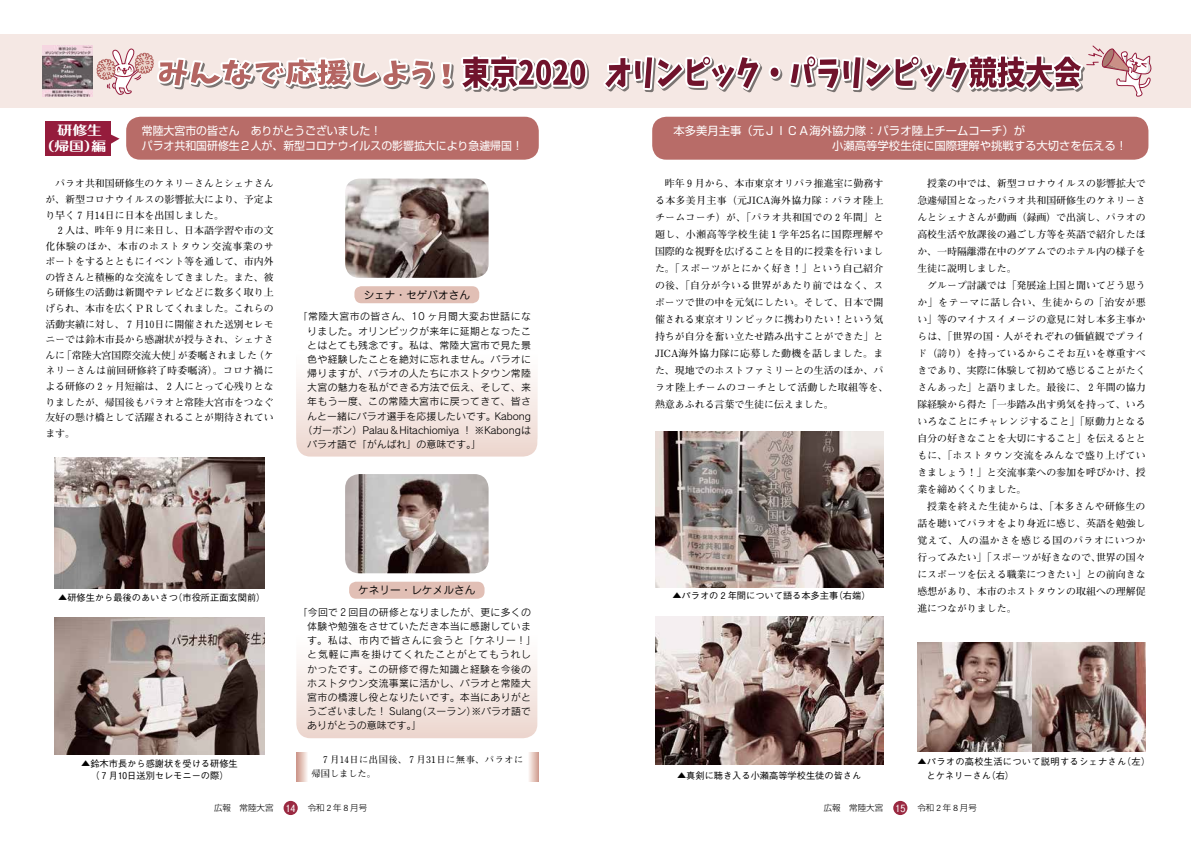
<style>
.page{position:relative;width:1191px;height:842px;background:#fff}
.page>*{position:absolute;margin:0;border:0;box-sizing:border-box;transform-origin:0 0}
.t1{font:700 12.7px/15.3px "Maru Fo Pro";color:#fff;scale:1.16 1}
.t2{font:11.3px/15.6px "Shin Go Pro";color:#fff}
.t3{font:11.3px/15.6px "Shin Go Pro";color:#fff;scale:.96 1}
.t4{font:10.6px "Jun 201 Pro";color:#000}
.t5{font:700 9.9px/17px "Futo Min A101 Pro";color:#000;text-align:justify}
.t6{font:9.9px/14.2px "Rodin Pro M";letter-spacing:.025em;color:#000}
.t7{font:9.9px "Rodin Pro M";color:#000}
.t8{font:9.9px "Rodin Pro M";letter-spacing:.05em;color:#000}
.t9{font:500 9.9px "Gothic BBB Pro";color:#fff}
.t10{font:500 9.2px/12.1px "Gothic BBB Pro";color:#000;text-align:center}
.t11{font:500 9.2px/14.2px "Gothic BBB Pro";letter-spacing:.03em;color:#000}
.t12{font:700 9.2px/13.8px "Futo Min A101 Pro";letter-spacing:.05em;color:#000}
.t13{font:300 8.5px "Shin Go Pro";color:#000}
.s1{font-family:"DFHS Gothic W3 WIN RKSJ H";font-weight:400}
</style>
<div class="page">
<svg style="left:296px;top:377px;width:241px;height:80px"></svg>
<svg style="left:296px;top:659px;width:241px;height:79px"></svg>
<div style="left:652px;top:117px;width:496px;height:43px;background:#b86c68;border-radius:14px"></div>
<img style="left:655px;top:431px;width:228px;height:156px">
<img style="left:655px;top:617px;width:228px;height:147px">
<img style="left:917px;top:642px;width:228px;height:109px">
<div style="left:0;top:34px;width:1191px;height:74px;background:#f5e8e4"></div>
<svg style="left:96px;top:45px;width:1056px;height:52px"></svg>
<img style="left:42px;top:45px;width:51px;height:51px">
<div style="left:126px;top:117px;width:413px;height:43px;background:#b86c68;border-radius:14px"></div>
<img style="left:55px;top:457px;width:209px;height:132px">
<img style="left:55px;top:617px;width:209px;height:138px">
<img style="left:345px;top:179px;width:143px;height:99px">
<img style="left:345px;top:474px;width:143px;height:99px">
<div style="left:354px;top:286px;width:125px;height:17px;background:#e1bfb5;border-radius:7px"></div>
<div style="left:349px;top:582px;width:135px;height:17px;background:#e1bfb5;border-radius:7px"></div>
<svg style="left:296px;top:753px;width:11px;height:28px"></svg>
<svg style="left:529px;top:753px;width:10px;height:28px"></svg>
<div style="left:45px;top:121px;width:66px;height:34px;background:#951c3c"></div>
<svg style="left:111px;top:134px;width:9px;height:10px"></svg>
<div style="left:283px;top:801px;width:15px;height:14px;background:#9a2941;border-radius:50%"></div>
<div style="left:893px;top:801px;width:14px;height:14px;background:#9a2941;border-radius:50%"></div>
<p class="t1" style="left:40px;top:121px;width:59px;text-indent:18px">研修生（帰国）編</p>
<p class="t3" style="left:142px;top:121px;width:398px">常陸大宮市の皆さん ありがとうございました！<br>パラオ共和国研修生２人が、新型コロナウイルスの影響拡大により急遽帰国！</p>
<p class="t5" style="left:45px;top:175px;width:230px;line-height:15.6px;text-indent:10px">パラオ共和国研修生のケネリーさんとシェナさんが、新型コロナウイルスの影響拡大により、予定より早く 7 月14日に日本を出国しました。</p>
<p class="t5" style="left:45px;top:221px;width:230px;line-height:15.6px;text-indent:12px">2 人は、昨年 9 月に来日し、日本語学習や市の文化体験のほか、本市のホストタウン交流事業のサポートをするとともにイベント等を通して、市内外の皆さんと積極的な交流をしてきました。また、彼ら研修生の活動は新聞やテレビなどに数多く取り上げられ、本市を広くＰＲしてくれました。これらの活動実績に対し、 7 月10日に開催された送別セレモニーでは鈴木市長から感謝状が授与され、シェナさんに「常陸大宮国際交流大使」が委嘱されました（ケネリーさんは前回研修終了時委嘱済）。コロナ禍による研修の 2 ヶ月短縮は、 2 人にとって心残りとなりましたが、帰国後もパラオと常陸大宮市をつなぐ友好の懸け橋として活躍されることが期待されています。</p>
<p class="t4" style="left:364px;top:286px;width:108px">シェナ・セゲバオさん</p>
<p class="t8" style="left:298px;top:310px;width:235px">「常陸大宮市の皆さん、10 ヶ月間大変お世話にな</p>
<p class="t6" style="left:307px;top:323px;width:225px">りました。オリンピックが来年に延期となったこ</p>
<p class="t6" style="left:307px;top:337px;width:225px">とはとても残念です。私は、常陸大宮市で見た景</p>
<p class="t6" style="left:307px;top:352px;width:225px">色や経験したことを絶対に忘れません。パラオに</p>
<p class="t6" style="left:307px;top:366px;width:225px">帰りますが、パラオの人たちにホストタウン常陸</p>
<p class="t6" style="left:307px;top:380px;width:225px">大宮の魅力を私ができる方法で伝え、そして、来</p>
<p class="t6" style="left:307px;top:394px;width:225px">年もう一度、この常陸大宮市に戻ってきて、皆さ</p>
<p class="t7" style="left:307px;top:409px;width:225px">んと一緒にパラオ選手を応援したいです。Kabong</p>
<p class="t7" style="left:302px;top:424px;width:230px">（ガーボン）Palau＆Hitachiomiya ！ ※Kabongは</p>
<p class="t7" style="left:307px;top:438px;width:175px">パラオ語で「がんばれ」の意味です。」</p>
<p class="t10" style="left:58px;top:590px;width:209px">▲研修生から最後のあいさつ（市役所正面玄関前）</p>
<p class="t10" style="left:81px;top:756px;width:158px">▲鈴木市長から感謝状を受ける研修生（ 7 月10日送別セレモニーの際）</p>
<p class="t4" style="left:358px;top:582px;width:118px">ケネリー・レケメルさん</p>
<p class="t6" style="left:307px;top:605px;width:230px;text-indent:-10px">「今回で 2 回目の研修となりましたが、更に多くの体験や勉強をさせていただき本当に感謝しています。私は、市内で皆さんに会うと「ケネリー！」と気軽に声を掛けてくれたことがとてもうれしかったです。この研修で得た知識と経験を今後のホストタウン交流事業に活かし、パラオと常陸大宮市の橋渡し役となりたいです。本当にありがとうございました！ Sulang（スーラン）※パラオ語でありがとうの意味です。」</p>
<p class="t12" style="left:311px;top:752px;width:213px;text-indent:12px">7 月14日に出国後、 7 月31日に無事、パラオに帰国しました。</p>
<p class="t2" style="left:832px;top:121px;width:296px;text-indent:-159px">本多美月主事（元ＪＩＣＡ海外協力隊：パラオ陸上チームコーチ）が<br>小瀬高等学校生徒に国際理解や挑戦する大切さを伝える！</p>
<p class="t5" style="left:655px;top:174px;width:235px;text-align:left;text-indent:10px">昨年 9 月から、本市東京オリパラ推進室に勤務する本多美月主事（元JICA海外協力隊：パラオ陸上チームコーチ）が、「パラオ共和国での 2 年間」と題し、小瀬高等学校生徒 1 学年25名に国際理解や国際的な視野を広げることを目的に授業を行いました。「スポーツがとにかく好き！」という自己紹介の後、「自分が今いる世界があたり前ではなく、スポーツで世の中を元気にしたい。そして、日本で開催される東京オリンピックに携わりたい！という気持ちが自分を奮い立たせ踏み出すことができた」と<br>JICA海外協力隊に応募した動機を話しました。また、現地でのホストファミリーとの生活のほか、パラオ陸上チームのコーチとして活動した取組等を、熱意あふれる言葉で生徒に伝えました。</p>
<p class="t5" style="left:917px;top:174px;width:230px;text-indent:10px">授業の中では、新型コロナウイルスの影響拡大で急遽帰国となったパラオ共和国研修生のケネリーさんとシェナさんが動画（録画）で出演し、パラオの高校生活や放課後の過ごし方等を英語で紹介したほか、一時隔離滞在中のグアムでのホテル内の様子を生徒に説明しました。</p>
<p class="t5" style="left:917px;top:276px;width:230px;text-indent:10px">グループ討議では「発展途上国と聞いてどう思うか」をテーマに話し合い、生徒からの「治安が悪い」等のマイナスイメージの意見に対し本多主事からは、「世界の国・人がそれぞれの価値観でプライド（誇り）を持っているからこそお互いを尊重すべきであり、実際に体験して初めて感じることがたくさんあった」と語りました。最後に、 2 年間の協力隊経験から得た「一歩踏み出す勇気を持って、いろいろなことにチャレンジすること」「原動力となる自分の好きなことを大切にすること」を伝えるとともに、「ホストタウン交流をみんなで盛り上げていきましょう！」と交流事業への参加を呼びかけ、授業を締めくくりました。</p>
<p class="t5" style="left:917px;top:497px;width:230px;text-indent:10px">授業を終えた生徒からは、「本多さんや研修生の話を聴いてパラオをより身近に感じ、英語を勉強し覚えて、人の温かさを感じる国のパラオにいつか行ってみたい」「スポーツが好きなので、世界の国々にスポーツを伝える職業につきたい」との前向きな感想があり、本市のホストタウンの取組への理解促進につながりました。</p>
<p class="t10" style="left:672px;top:589px;width:200px">▲パラオの 2 年間について語る本多主事（右端）</p>
<p class="t10" style="left:677px;top:768px;width:186px">▲真剣に聴き入る小瀬高等学校生徒の皆さん</p>
<p class="t11" style="left:926px;top:753px;width:225px;text-indent:-9px">▲パラオの高校生活について説明するシェナさん（左）とケネリーさん（右）</p>
<p class="t13" style="left:214px;top:801px;width:155px">広報　常陸大宮　　　　令和<span class="s1">２</span>年<span class="s1">８</span>月号</p>
<p class="t9" style="left:286px;top:800px;width:11px">14</p>
<p class="t13" style="left:823px;top:801px;width:155px">広報　常陸大宮　　　　令和<span class="s1">２</span>年<span class="s1">８</span>月号</p>
<p class="t9" style="left:895px;top:800px;width:11px">15</p>
</div>
